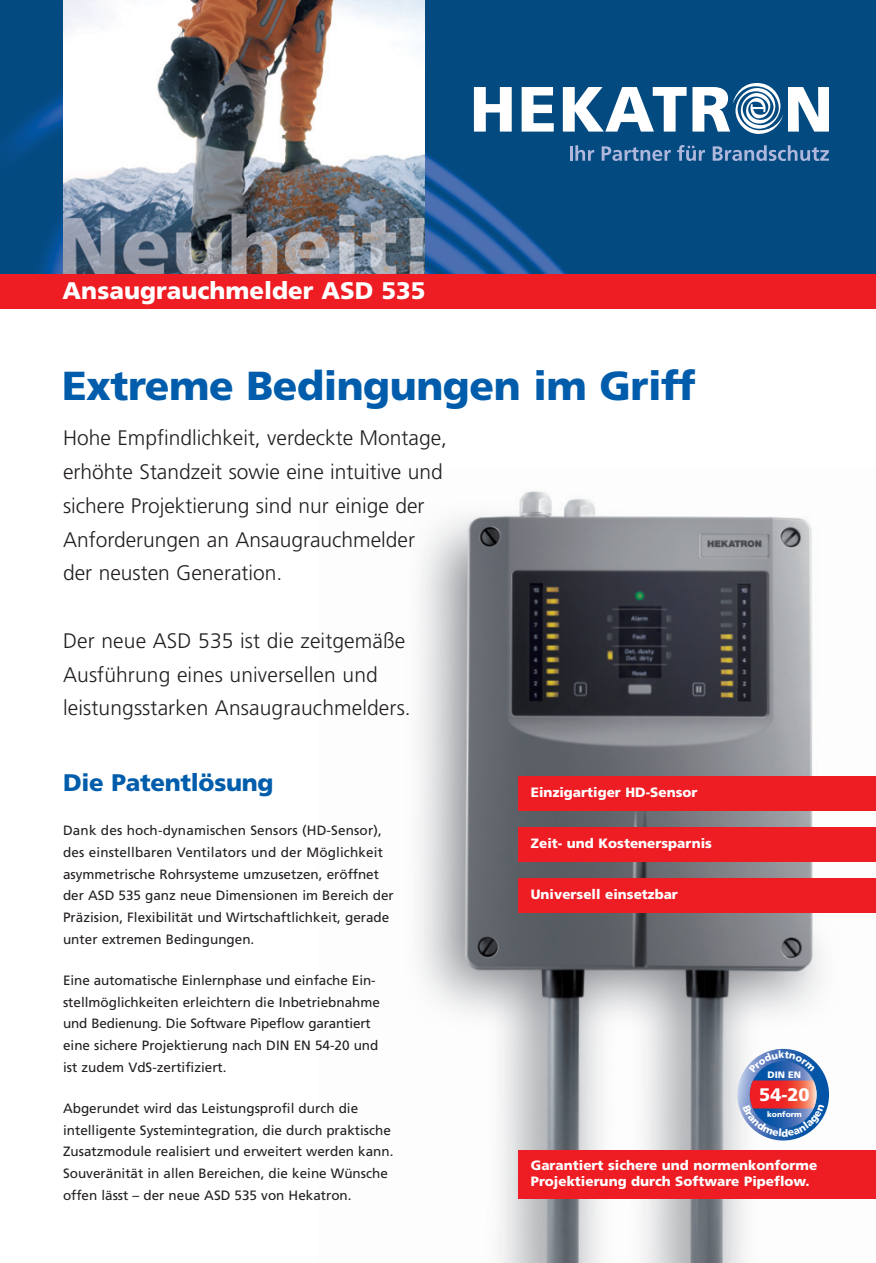
<style>
.page{position:relative;width:876px;height:1263px;background:#fff}
.page>*{position:absolute;margin:0;border:0;box-sizing:border-box;transform-origin:0 0}
.t1{font:900 40.5px "Frutiger";letter-spacing:-.01em;color:#015dab}
.t2{font:900 24px "Frutiger";color:#fff}
.t3{font:900 24px "Frutiger";letter-spacing:-.01em;color:#015dab}
.t4{font:300 21px/33.8px "Frutiger";color:#231f20}
.t5{font:900 18.15px "Frutiger";color:#fff}
.t6{font:13.5px/21.8px "Frutiger";color:#231f20}
.t7{font:900 13.5px/16.2px "Frutiger";color:#fff}
.t8{font:900 9.45px "Frutiger";color:#fff}
.t9{font:900 7.8px "Frutiger";color:#fff}
</style>
<div class="page">
<img style="left:418px;top:491px;width:458px;height:772px">
<img style="left:0;top:0;width:876px;height:275px">
<img style="left:63px;top:0;width:361px;height:275px">
<div style="left:0;top:275px;width:876px;height:34px;background:#ee1d23"></div>
<svg style="left:474px;top:87px;width:38px;height:45px"></svg>
<svg style="left:522px;top:87px;width:32px;height:45px"></svg>
<svg style="left:563px;top:83px;width:266px;height:51px"></svg>
<hr style="left:570px;top:146px;width:3px;height:15px;background:#afb8dc">
<svg style="left:575px;top:145px;width:19px;height:16px"></svg>
<svg style="left:602px;top:146px;width:69px;height:15px"></svg>
<svg style="left:677px;top:145px;width:28px;height:16px"></svg>
<svg style="left:713px;top:145px;width:116px;height:16px;background:#4473a3"></svg>
<div style="left:518px;top:777px;width:358px;height:34px;background:#ee1d23"></div>
<div style="left:518px;top:828px;width:358px;height:34px;background:#ee1d23"></div>
<div style="left:518px;top:879px;width:358px;height:34px;background:#ee1d23"></div>
<div style="left:518px;top:1150px;width:358px;height:49px;background:#ee1d23"></div>
<svg style="left:737px;top:1049px;width:92px;height:91px"></svg>
<h2 class="t2" style="left:63px;top:281px;width:364px">Ansaugrauchmelder ASD 535</h2>
<h1 class="t1" style="left:62px;top:370px;width:635px">Extreme Bedingungen im Griff</h1>
<h3 class="t4" style="left:63px;top:423px;width:385px">Hohe Empfindlichkeit, verdeckte Montage, erhöhte Standzeit sowie eine intuitive und sichere Projektierung sind nur einige der Anforderungen an Ansaugrauchmelder der neusten Generation.</h3>
<h3 class="t4" style="left:63px;top:625px;width:349px">Der neue ASD 535 ist die zeitgemäße<br>Ausführung eines universellen und leistungsstarken Ansaugrauchmelders.</h3>
<h2 class="t3" style="left:63px;top:773px;width:212px">Die Patentlösung</h2>
<p class="t6" style="left:63px;top:820px;width:332px">Dank des hoch-dynamischen Sensors (HD-Sensor), des einstellbaren Ventilators und der Möglichkeit asymmetrische Rohrsysteme umzusetzen, eröffnet der ASD 535 ganz neue Dimensionen im Bereich der Präzision, Flexibilität und Wirtschaftlichkeit, gerade unter extremen Bedingungen.</p>
<p class="t6" style="left:63px;top:970px;width:318px">Eine automatische Einlernphase und einfache Ein&shy;stellmöglichkeiten erleichtern die Inbetriebnahme und Bedienung. Die Software Pipeflow garantiert eine sichere Projektierung nach DIN EN 54-20 und ist zudem VdS-zertifiziert.</p>
<p class="t6" style="left:63px;top:1098px;width:332px">Abgerundet wird das Leistungsprofil durch die intelligente Systemintegration, die durch praktische Zusatzmodule realisiert und erweitert werden kann.<br>Souveränität in allen Bereichen, die keine Wünsche offen lässt – der neue ASD 535 von Hekatron.</p>
<p class="t7" style="left:531px;top:785px;width:168px">Einzigartiger HD-Sensor</p>
<p class="t7" style="left:531px;top:836px;width:183px">Zeit- und Kostenersparnis</p>
<p class="t7" style="left:531px;top:887px;width:149px">Universell einsetzbar</p>
<p class="t8" style="left:767px;top:1071px;width:35px">DIN EN</p>
<h3 class="t5" style="left:759px;top:1087px;width:52px">54-20</h3>
<p class="t9" style="left:767px;top:1111px;width:36px">konform</p>
<p class="t7" style="left:531px;top:1158px;width:288px">Garantiert sichere und normenkonforme<br>Projektierung durch Software Pipeflow.</p>
</div>
